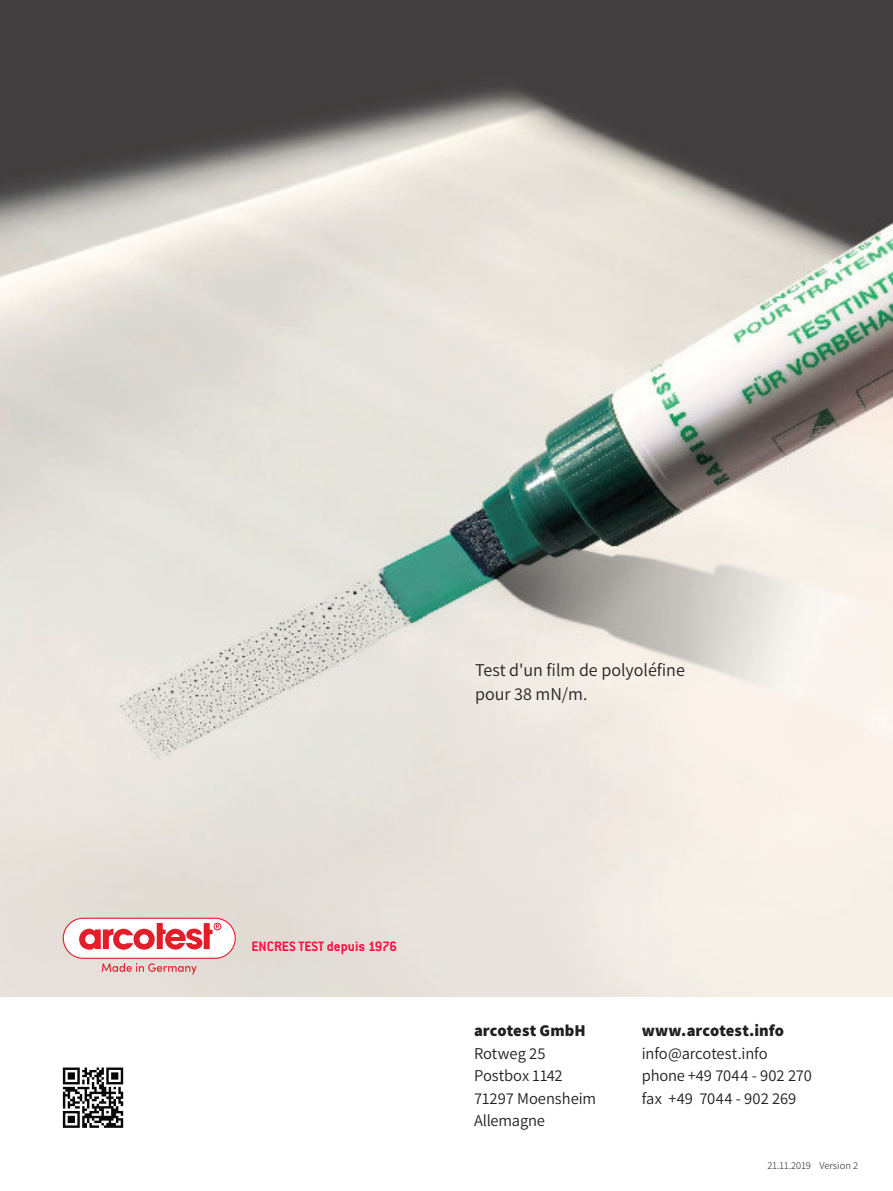
<style>
.page{position:relative;width:893px;height:1191px;background:#fff}
.page>*{position:absolute;margin:0;border:0;box-sizing:border-box;transform-origin:0 0}
.t1{font:18px/24px "Assistant";color:#231f20}
.t2{font:16.5px/22.5px "Assistant";letter-spacing:-.01em;color:#231f20}
.t3{font:800 16.5px "Assistant";letter-spacing:.005em;color:#231f20}
.t4{font:700 15px "Conduit ITC";color:#ff1245}
.t5{font:300 10.5px "Assistant";color:#231f20}
</style>
<div class="page">
<img style="left:0;top:0;width:893px;height:996px">
<div style="left:63px;top:917px;width:173px;height:41px;background:#fff;border:1px solid #e41d2b;border-radius:20px"></div>
<div style="left:214px;top:922px;width:7px;height:8px;border:1px solid #e41d2b;border-radius:50%"></div>
<svg style="left:79px;top:923px;width:140px;height:26px"></svg>
<svg style="left:102px;top:963px;width:95px;height:11px"></svg>
<svg style="left:63px;top:1067px;width:60px;height:60px"></svg>
<p class="t1" style="left:475px;top:659px;width:211px">Test d'un film de polyoléfine pour 38 mN/m.</p>
<p class="t4" style="left:251px;top:942px;width:147px">ENCRES TEST depuis 1976</p>
<p class="t3" style="left:474px;top:1024px;width:113px">arcotest GmbH</p>
<p class="t2" style="left:474px;top:1043px;width:124px">Rotweg 25<br>Postbox 1142<br>71297 Moensheim<br>Allemagne</p>
<p class="t3" style="left:642px;top:1024px;width:144px">www.arcotest.info</p>
<p class="t2" style="left:642px;top:1043px;width:172px">info@arcotest.info phone +49 7044 - 902 270 fax +49 7044 - 902 269</p>
<p class="t5" style="left:767px;top:1161px;width:92px">21.11.2019 Version 2</p>
</div>
